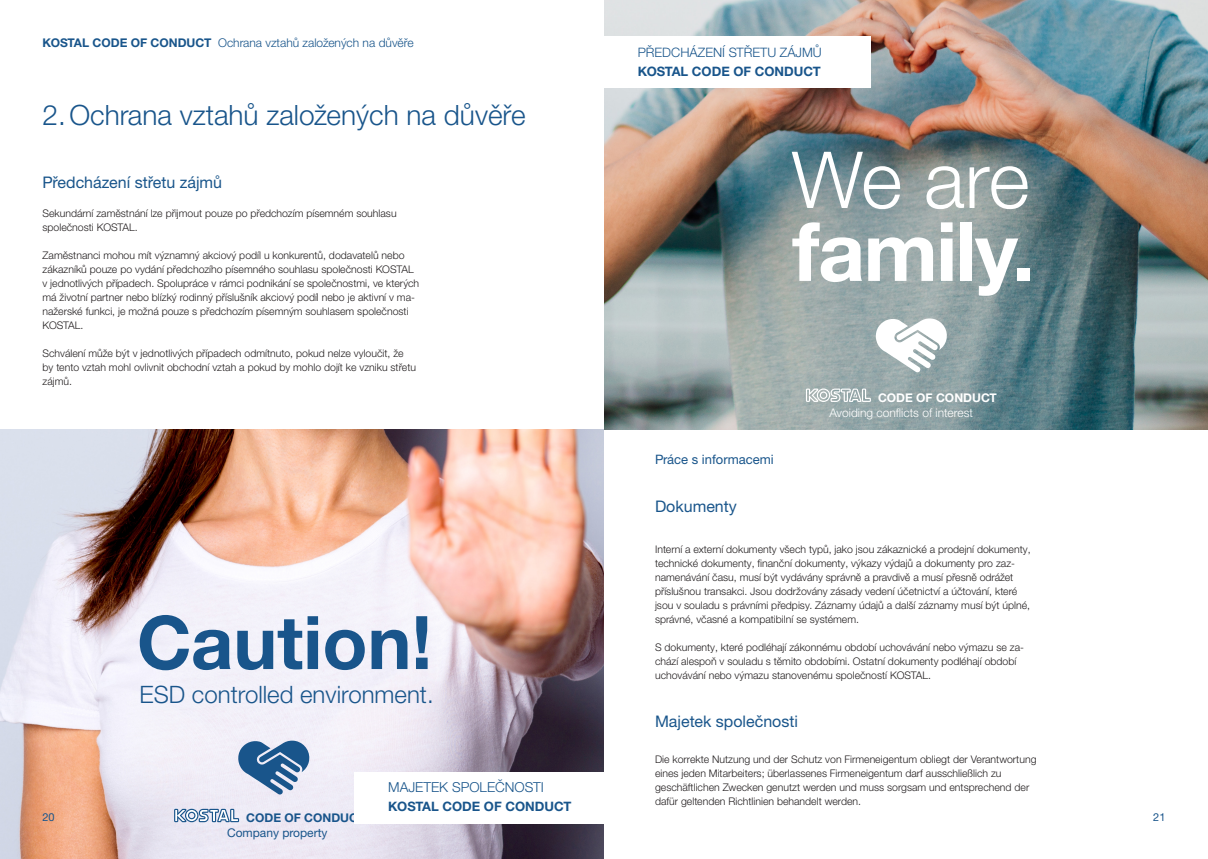
<style>
.page{position:relative;width:1208px;height:859px;background:#fff}
.page>*{position:absolute;margin:0;border:0;box-sizing:border-box;transform-origin:0 0}
.typo_shirts{font:700 82px "Helvetica Neue LTW1 G";letter-spacing:-.02em;color:#fff}
.typo_shirts-2{font:300 78.7px "Helvetica Neue LTW1 G";color:#fff}
.typo_shirts-3{font:700 74px "Helvetica Neue LTW1 G";color:#19558b}
.t1{font:300 28px "Helvetica Neue LTW1 G";color:#19558b}
.typo_shirts-4{font:300 24px "Helvetica Neue LTW1 G";color:#19558b}
.t2{font:16px "Helvetica Neue LTW1 G";color:#19558b}
.tag_H{font:300 13.8px "Helvetica Neue LTW1 G";color:#19558b}
.tag_H-2{font:700 13px "Helvetica Neue LTW1 G";color:#19558b}
.tag_H-3{font:300 13px "Helvetica Neue LTW1 G";color:#19558b}
.t3{font:13px "Helvetica Neue LTW1 G";color:#19558b}
.t4{font:300 12px "Helvetica Neue LTW1 G";color:#19558b}
.t5{font:300 12px "Helvetica Neue LTW1 G";color:#fff}
.t6{font:12px "Helvetica Neue LTW1 G";color:#19558b}
.t7{font:700 12px "Helvetica Neue LTW1 G";color:#19558b}
.t8{font:700 12px "Helvetica Neue LTW1 G";color:#fff}
.t9{font:11px "Helvetica Neue LTW1 G";color:#19558b}
.fliesstext{font:300 10.5px/14px "Helvetica Neue LTW1 G";color:#231f20}
.s1{font-weight:700}
</style>
<div class="page">
<img style="left:0;top:429px;width:604px;height:430px">
<svg style="left:174px;top:809px;width:65px;height:13px"></svg>
<svg style="left:236px;top:739px;width:75px;height:56px"></svg>
<img style="left:604px;top:0;width:604px;height:429px">
<svg style="left:874px;top:317px;width:74px;height:56px"></svg>
<svg style="left:806px;top:388px;width:65px;height:14px"></svg>
<div style="left:604px;top:37px;width:266px;height:51px;background:#fff"></div>
<div style="left:354px;top:772px;width:250px;height:51px;background:#fff"></div>
<p class="t4" style="left:43px;top:35px;width:372px"><span class="s1">KOSTAL CODE OF CONDUCT</span> Ochrana vztahů založených na důvěře</p>
<p class="t1" style="left:43px;top:98px;width:484px">2.Ochrana vztahů založených na důvěře</p>
<h3 class="t2" style="left:43px;top:172px;width:181px">Předcházení střetu zájmů</h3>
<p class="fliesstext" style="left:43px;top:206px;width:356px">Sekundární zaměstnání lze přijmout pouze po předchozím písemném souhlasu společnosti KOSTAL.</p>
<p class="fliesstext" style="left:43px;top:248px;width:378px">Zaměstnanci mohou mít významný akciový podíl u konkurentů, dodavatelů nebo zákazníků pouze po vydání předchozího písemného souhlasu společnosti KOSTAL v jednotlivých případech. Spolupráce v rámci podnikání se společnostmi, ve kterých má životní partner nebo blízký rodinný příslušník akciový podíl nebo je aktivní v ma&shy;nažerské funkci, je možná pouze s předchozím písemným souhlasem společnosti KOSTAL.</p>
<p class="fliesstext" style="left:43px;top:346px;width:375px">Schválení může být v jednotlivých případech odmítnuto, pokud nelze vyloučit, že by tento vztah mohl ovlivnit obchodní vztah a pokud by mohlo dojít ke vzniku střetu zájmů.</p>
<p class="tag_H-3" style="left:638px;top:44px;width:186px">PŘEDCHÁZENÍ STŘETU ZÁJMŮ</p>
<p class="tag_H-2" style="left:638px;top:63px;width:184px">KOSTAL CODE OF CONDUCT</p>
<p class="typo_shirts-2" style="left:791px;top:132px;width:239px">We are</p>
<p class="typo_shirts" style="left:792px;top:201px;width:244px">family.</p>
<p class="t8" style="left:878px;top:390px;width:120px">CODE OF CONDUCT</p>
<p class="t5" style="left:829px;top:406px;width:145px">Avoiding conflicts of interest</p>
<h2 class="t3" style="left:655px;top:451px;width:120px">Práce s informacemi</h2>
<h3 class="t2" style="left:655px;top:496px;width:83px">Dokumenty</h3>
<p class="fliesstext" style="left:655px;top:542px;width:377px">Interní a externí dokumenty všech typů, jako jsou zákaznické a prodejní dokumenty, technické dokumenty, finanční dokumenty, výkazy výdajů a dokumenty pro zaz&shy;namenávání času, musí být vydávány správně a pravdivě a musí přesně odrážet příslušnou transakci. Jsou dodržovány zásady vedení účetnictví a účtování, které jsou v souladu s právními předpisy. Záznamy údajů a další záznamy musí být úplné, správné, včasné a kompatibilní se systémem.</p>
<p class="fliesstext" style="left:655px;top:640px;width:370px">S dokumenty, které podléhají zákonnému období uchovávání nebo výmazu se za&shy;chází alespoň v souladu s těmito obdobími. Ostatní dokumenty podléhají období uchovávání nebo výmazu stanovenému společností KOSTAL.</p>
<h3 class="t2" style="left:655px;top:711px;width:144px">Majetek společnosti</h3>
<p class="fliesstext" style="left:655px;top:752px;width:383px">Die korrekte Nutzung und der Schutz von Firmeneigentum obliegt der Verantwortung eines jeden Mitarbeiters; überlassenes Firmeneigentum darf ausschließlich zu geschäftlichen Zwecken genutzt werden und muss sorgsam und entsprechend der dafür geltenden Richtlinien behandelt werden.</p>
<p class="typo_shirts-3" style="left:137px;top:597px;width:297px">Caution!</p>
<p class="typo_shirts-4" style="left:139px;top:680px;width:296px">ESD controlled environment.</p>
<p class="tag_H" style="left:388px;top:779px;width:157px">MAJETEK SPOLEČNOSTI</p>
<p class="tag_H-2" style="left:388px;top:799px;width:184px">KOSTAL CODE OF CONDUCT</p>
<p class="t7" style="left:246px;top:810px;width:120px">CODE OF CONDUCT</p>
<p class="t6" style="left:227px;top:825px;width:102px">Company property</p>
<p class="t9" style="left:43px;top:810px;width:14px">20</p>
<p class="t9" style="left:1153px;top:810px;width:14px">21</p>
</div>
